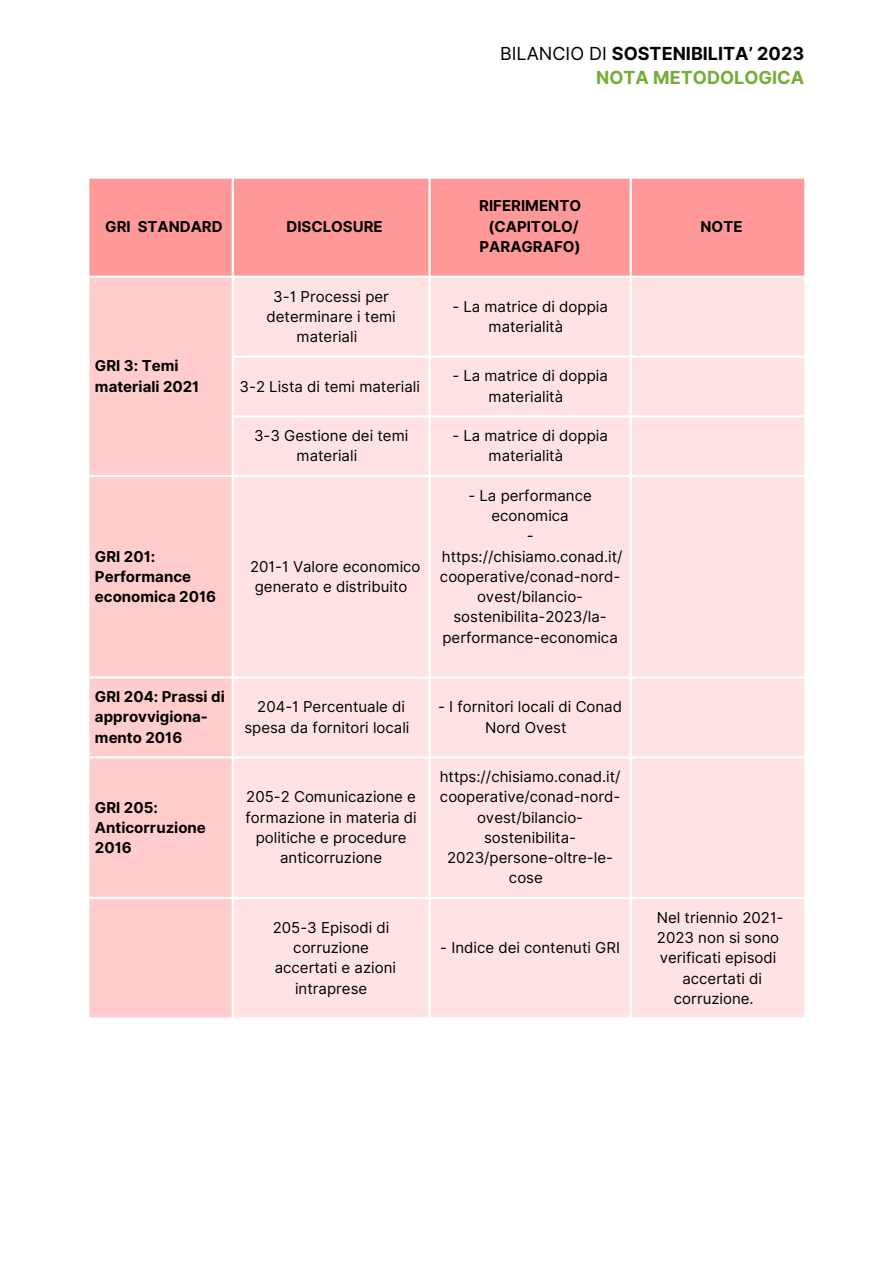
<style>
.page{position:relative;width:894px;height:1264px;background:#fff}
.page>*{position:absolute;margin:0;border:0;box-sizing:border-box;transform-origin:0 0}
.t1{font:700 18px/24.8px "Inter";color:#000;text-align:right}
.t2{font:15px/20.2px "Inter";color:#000;text-align:center}
.t3{font:700 15px/20.2px "Inter";color:#000}
.s1{font-weight:400}
.s2{color:#73ad37}
</style>
<div class="page">
<div style="left:89px;top:179px;width:715px;height:97px;background:#f99"></div>
<div style="left:89px;top:278px;width:142px;height:739px;background:#ffcdcd"></div>
<div style="left:234px;top:278px;width:570px;height:739px;background:#ffe3e3"></div>
<h1 class="t3" style="left:105px;top:216px;width:119px">GRI STANDARD</h1>
<p class="t3" style="left:286px;top:216px;width:98px">DISCLOSURE</p>
<p class="t1" style="left:500px;top:41px;width:305px"><span class="s1">BILANCIO DI</span> SOSTENIBILITA’ 2023<br><span class="s2">NOTA METODOLOGICA</span></p>
<p class="t3" style="left:479px;top:196px;width:103px">RIFERIMENTO</p>
<p class="t3" style="left:488px;top:216px;width:92px">(CAPITOLO/</p>
<p class="t3" style="left:479px;top:236px;width:103px">PARAGRAFO)</p>
<p class="t3" style="left:700px;top:216px;width:43px">NOTE</p>
<p class="t3" style="left:95px;top:356px;width:106px">GRI 3: Temi materiali 2021</p>
<p class="t2" style="left:266px;top:286px;width:131px">3-1 Processi per determinare i temi materiali</p>
<p class="t2" style="left:452px;top:296px;width:157px">- La matrice di doppia materialità</p>
<p class="t2" style="left:239px;top:376px;width:182px">3-2 Lista di temi materiali</p>
<p class="t2" style="left:452px;top:366px;width:157px">- La matrice di doppia materialità</p>
<p class="t2" style="left:254px;top:425px;width:156px">3-3 Gestione dei temi materiali</p>
<p class="t2" style="left:452px;top:425px;width:157px">- La matrice di doppia materialità</p>
<p class="t3" style="left:95px;top:546px;width:123px">GRI 201:<br>Performance economica 2016</p>
<p class="t2" style="left:250px;top:556px;width:172px">201-1 Valore economico generato e distribuito</p>
<p class="t2" style="left:468px;top:485px;width:125px">- La performance economica</p>
<p class="t2" style="left:440px;top:525px;width:184px">- https://chisiamo.conad.it/ cooperative/conad-nord&shy;ovest/bilancio&shy;sostenibilita-2023/la&shy;performance-economica</p>
<p class="t3" style="left:95px;top:686px;width:131px">GRI 204: Prassi di approvvigiona&shy;mento 2016</p>
<p class="t2" style="left:244px;top:696px;width:166px">204-1 Percentuale di spesa da fornitori locali</p>
<p class="t2" style="left:438px;top:696px;width:185px">- I fornitori locali di Conad<br>Nord Ovest</p>
<p class="t3" style="left:95px;top:797px;width:112px">GRI 205:<br>Anticorruzione<br>2016</p>
<p class="t2" style="left:245px;top:786px;width:173px">205-2 Comunicazione e formazione in materia di politiche e procedure anticorruzione</p>
<p class="t2" style="left:273px;top:917px;width:118px">205-3 Episodi di corruzione</p>
<p class="t2" style="left:275px;top:957px;width:123px">accertati e azioni intraprese</p>
<p class="t2" style="left:439px;top:766px;width:182px">https://chisiamo.conad.it/ cooperative/conad-nord&shy;ovest/bilancio&shy;sostenibilita-<br>2023/persone-oltre-le&shy;cose</p>
<p class="t2" style="left:440px;top:937px;width:181px">- Indice dei contenuti GRI</p>
<p class="t2" style="left:656px;top:907px;width:128px;text-align:left">Nel triennio 2021-<br>2023 non si sono verificati episodi</p>
<p class="t2" style="left:673px;top:968px;width:90px">accertati di corruzione.</p>
</div>
